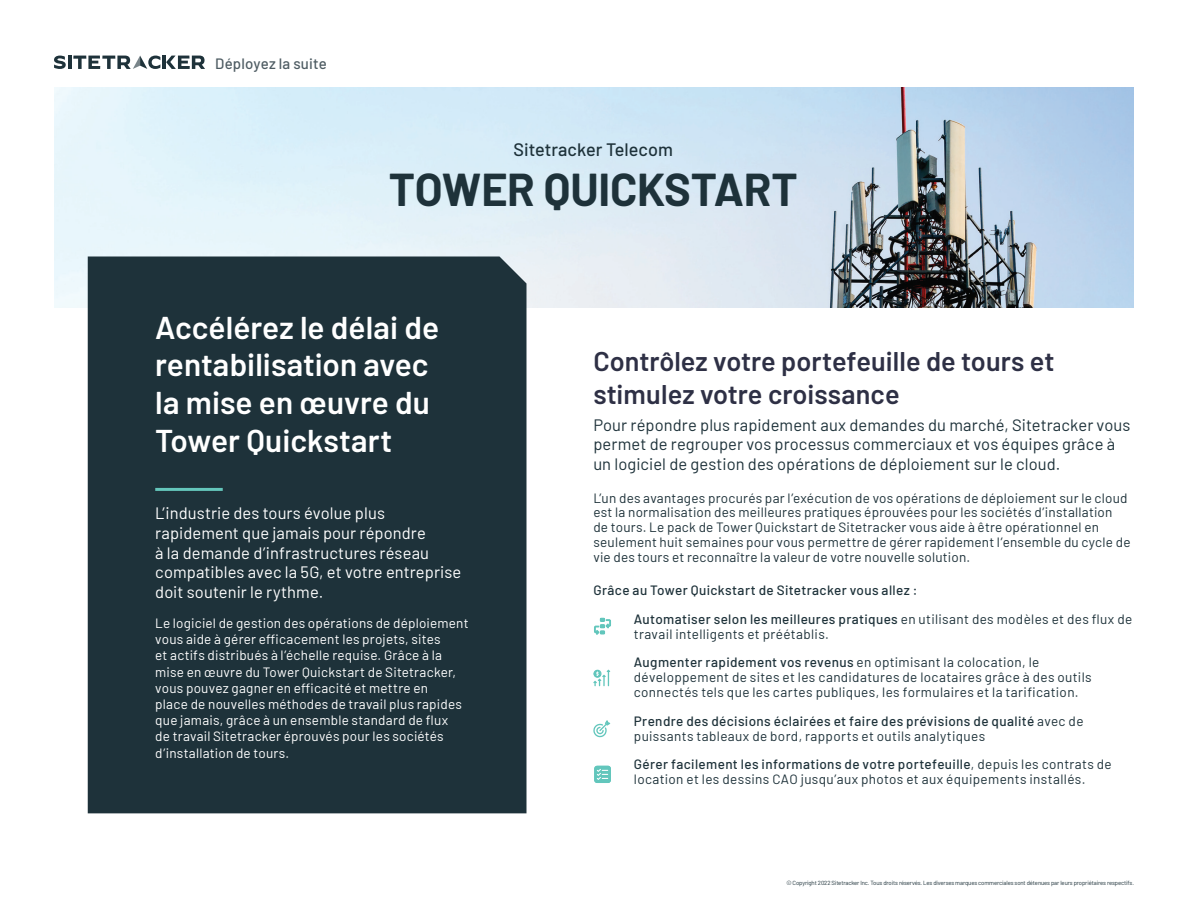
<style>
.page{position:relative;width:1188px;height:918px;background:#fff}
.page>*{position:absolute;margin:0;border:0;box-sizing:border-box;transform-origin:0 0}
.t1{font:700 45px "Barlow";letter-spacing:-.005em;color:#1e323a}
.t2{font:600 31.5px/37.8px "Barlow";color:#fff}
.t3{font:600 27px/33px "Barlow";color:#2e3045}
.t4{font:500 18px "Barlow";color:#1e323a}
.t5{font:16.5px/19.5px "Barlow";letter-spacing:.005em;color:#1e323a}
.t6{font:16.5px/19.8px "Barlow";letter-spacing:.005em;color:#fff}
.t7{font:500 15px "Barlow";letter-spacing:.01em;color:#4e5c63}
.t8{font:13.5px/15px "Barlow";letter-spacing:.02em;color:#1e323a}
.t9{font:13.5px/16.2px "Barlow";letter-spacing:.015em;color:#fff}
.t10{font:500 13.5px/28.5px "Barlow";letter-spacing:.025em;color:#1e323a}
.t11{font:6px "Barlow";letter-spacing:-.02em;color:#1e323a}
.s1{font-weight:400}
.s2{font-weight:500}
</style>
<div class="page">
<img style="left:54px;top:87px;width:1080px;height:220px">
<div style="left:88px;top:256px;width:438px;height:557px;background:#1e323a"></div>
<svg style="left:594px;top:766px;width:17px;height:17px"></svg>
<div style="left:595px;top:766px;width:16px;height:17px;background:#62c6bc;border-radius:3px"></div>
<svg style="left:597px;top:769px;width:11px;height:11px"></svg>
<svg style="left:593px;top:720px;width:17px;height:17px"></svg>
<svg style="left:593px;top:670px;width:17px;height:16px"></svg>
<svg style="left:594px;top:618px;width:17px;height:17px"></svg>
<hr style="left:155px;top:488px;width:68px;height:3px;background:#64c6bb">
<svg style="left:54px;top:56px;width:106px;height:13px"></svg>
<hr style="left:162px;top:56px;width:4px;height:13px;background:#1e323a">
<svg style="left:166px;top:56px;width:39px;height:13px"></svg>
<p class="t7" style="left:215px;top:53px;width:113px">Déployez la suite</p>
<h3 class="t4" style="left:514px;top:137px;width:161px">Sitetracker Telecom</h3>
<h1 class="t1" style="left:389px;top:156px;width:411px">TOWER QUICKSTART</h1>
<h2 class="t2" style="left:155px;top:306px;width:285px">Accélérez le délai de rentabilisation avec la mise en œuvre du<br>Tower Quickstart</h2>
<p class="t6" style="left:155px;top:502px;width:308px">L’industrie des tours évolue plus rapidement que jamais pour répondre<br>à la demande d’infrastructures réseau compatibles avec la 5G, et votre entreprise doit soutenir le rythme.</p>
<p class="t9" style="left:155px;top:614px;width:315px">Le logiciel de gestion des opérations de déploiement vous aide à gérer efficacement les projets, sites<br>et actifs distribués à l’échelle requise. Grâce à la mise en œuvre du Tower Quickstart de Sitetracker, vous pouvez gagner en efficacité et mettre en<br>place de nouvelles méthodes de travail plus rapides que jamais, grâce à un ensemble standard de flux<br>de travail Sitetracker éprouvés pour les sociétés d’installation de tours.</p>
<h3 class="t3" style="left:593px;top:343px;width:463px">Contrôlez votre portefeuille de tours et stimulez votre croissance</h3>
<p class="t5" style="left:593px;top:414px;width:539px">Pour répondre plus rapidement aux demandes du marché, Sitetracker vous permet de regrouper vos processus commerciaux et vos équipes grâce à un logiciel de gestion des opérations de déploiement sur le cloud.</p>
<p class="t8" style="left:593px;top:489px;width:539px">L’un des avantages procurés par l’exécution de vos opérations de déploiement sur le cloud est la normalisation des meilleures pratiques éprouvées pour les sociétés d’installation de tours. Le pack de Tower Quickstart de Sitetracker vous aide à être opérationnel en seulement huit semaines pour vous permettre de gérer rapidement l’ensemble du cycle de vie des tours et reconnaître la valeur de votre nouvelle solution.</p>
<p class="t10" style="left:634px;top:575px;width:500px;text-indent:-40px">Grâce au Tower Quickstart de Sitetracker vous allez :<br>Automatiser selon les meilleures pratiques <span class="s1">en utilisant des modèles et des flux de</span></p>
<p class="t8" style="left:634px;top:619px;width:407px;line-height:28.5px">travail intelligents et préétablis.<br><span class="s2">Augmenter rapidement vos revenus</span> en optimisant la colocation, le</p>
<p class="t8" style="left:634px;top:669px;width:459px">développement de sites et les candidatures de locataires grâce à des outils connectés tels que les cartes publiques, les formulaires et la tarification.</p>
<p class="t10" style="left:634px;top:713px;width:451px;line-height:15px">Prendre des décisions éclairées et faire des prévisions de qualité <span class="s1">avec de puissants tableaux de bord, rapports et outils analytiques</span></p>
<p class="t8" style="left:634px;top:756px;width:479px"><span class="s2">Gérer facilement les informations de votre portefeuille</span>, depuis les contrats de location et les dessins CAO jusqu’aux photos et aux équipements installés.</p>
<p class="t11" style="left:786px;top:878px;width:349px">© Copyright 2022 Sitetracker Inc. Tous droits réservés. Les diverses marques commerciales sont détenues par leurs propriétaires respectifs.</p>
</div>
